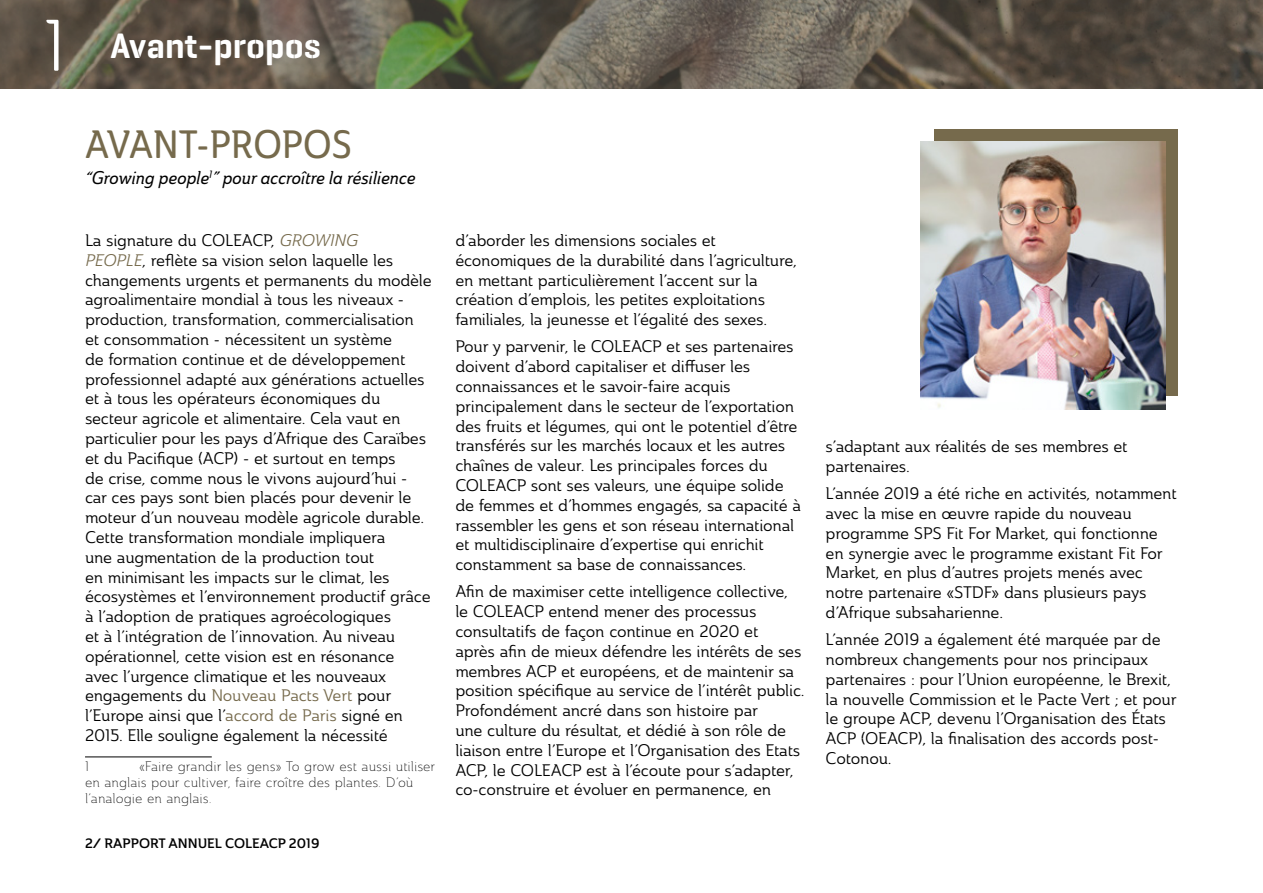
<style>
.page{position:relative;width:1263px;height:893px;background:#fff}
.page>*{position:absolute;margin:0;border:0;box-sizing:border-box;transform-origin:0 0}
._1__Titre{font:39px "Ainslie Con Med";color:#766a4c}
.t1{font:600 36px "Geogrotesque Stencil A";color:#fff}
.chapeau{font:18px "Ainslie Con Med It";color:#000}
.Body{font:16.5px/19.8px "Ainslie Nor Reg";letter-spacing:-.015em;color:#000}
.Body-2{font:13.5px/16.2px "Ainslie Nor Lig";color:#000}
.t2{font:13.5px "Ainslie Nor Dem";color:#000}
.s1{font-family:"Ainslie Nor Boo";font-weight:400;font-size:72px}
.s2{font-family:"Ainslie Nor Reg It";color:#766a4c}
.s3{color:#766a4c}
</style>
<div class="page">
<hr style="left:85px;top:757px;width:127px;height:1px;background:#000">
<div style="left:934px;top:130px;width:244px;height:266px;background:#766a4c"></div>
<img style="left:920px;top:141px;width:245px;height:268px">
<svg style="left:0;top:0;width:1262px;height:89px;background:#605a4c"></svg>
<h2 class="t1" style="left:44px;top:23px;width:278px"><span class="s1">1</span> Avant-propos</h2>
<p class="_1__Titre" style="left:85px;top:120px;width:268px">AVANT-PROPOS</p>
<p class="chapeau" style="left:85px;top:166px;width:332px">“Growing people<sup>1</sup>” pour accroître la résilience</p>
<p class="Body" style="left:85px;top:230px;width:348px">La signature du COLEACP, <span class="s2">GROWING<br>PEOPLE</span>, reflète sa vision selon laquelle les changements urgents et permanents du modèle agroalimentaire mondial à tous les niveaux - production, transformation, commercialisation et consommation - nécessitent un système<br>de formation continue et de développement professionnel adapté aux générations actuelles et à tous les opérateurs économiques du secteur agricole et alimentaire. Cela vaut en particulier pour les pays d’Afrique des Caraïbes et du Pacifique (ACP) - et surtout en temps<br>de crise, comme nous le vivons aujourd’hui - car ces pays sont bien placés pour devenir le moteur d’un nouveau modèle agricole durable.<br>Cette transformation mondiale impliquera<br>une augmentation de la production tout<br>en minimisant les impacts sur le climat, les écosystèmes et l’environnement productif grâce à l’adoption de pratiques agroécologiques<br>et à l’intégration de l’innovation. Au niveau opérationnel, cette vision est en résonance avec l’urgence climatique et les nouveaux engagements du <span class="s3">Nouveau Pacts Vert</span> pour l’Europe ainsi que l’<span class="s3">accord de Paris</span> signé en 2015. Elle souligne également la nécessité</p>
<p class="Body" style="left:455px;top:230px;width:343px">d’aborder les dimensions sociales et économiques de la durabilité dans l’agriculture, en mettant particulièrement l’accent sur la création d’emplois, les petites exploitations familiales, la jeunesse et l’égalité des sexes.</p>
<p class="Body" style="left:455px;top:337px;width:347px">Pour y parvenir, le COLEACP et ses partenaires doivent d’abord capitaliser et diffuser les connaissances et le savoir-faire acquis principalement dans le secteur de l’exportation des fruits et légumes, qui ont le potentiel d’être transférés sur les marchés locaux et les autres chaînes de valeur. Les principales forces du COLEACP sont ses valeurs, une équipe solide de femmes et d’hommes engagés, sa capacité à rassembler les gens et son réseau international et multidisciplinaire d’expertise qui enrichit constamment sa base de connaissances.</p>
<p class="Body" style="left:455px;top:582px;width:351px">Afin de maximiser cette intelligence collective, le COLEACP entend mener des processus consultatifs de façon continue en 2020 et<br>après afin de mieux défendre les intérêts de ses membres ACP et européens, et de maintenir sa position spécifique au service de l’intérêt public.<br>Profondément ancré dans son histoire par<br>une culture du résultat, et dédié à son rôle de liaison entre l’Europe et l’Organisation des Etats ACP, le COLEACP est à l’écoute pour s’adapter, co-construire et évoluer en permanence, en</p>
<p class="Body-2" style="left:85px;top:758px;width:6px">1</p>
<p class="Body-2" style="left:85px;top:758px;width:352px;text-indent:54px">«Faire grandir les gens» To grow est aussi utiliser en anglais pour cultiver, faire croître des plantes. D’où l’analogie en anglais.</p>
<p class="t2" style="left:85px;top:834px;width:236px">2/ RAPPORT ANNUEL COLEACP 2019</p>
<p class="Body" style="left:826px;top:436px;width:303px">s’adaptant aux réalités de ses membres et partenaires.</p>
<p class="Body" style="left:826px;top:483px;width:353px">L’année 2019 a été riche en activités, notamment avec la mise en œuvre rapide du nouveau programme SPS Fit For Market, qui fonctionne en synergie avec le programme existant Fit For Market, en plus d’autres projets menés avec notre partenaire «STDF» dans plusieurs pays d’Afrique subsaharienne.</p>
<p class="Body" style="left:826px;top:629px;width:352px">L’année 2019 a également été marquée par de nombreux changements pour nos principaux partenaires : pour l’Union européenne, le Brexit, la nouvelle Commission et le Pacte Vert ; et pour le groupe ACP, devenu l’Organisation des États ACP (OEACP), la finalisation des accords post-Cotonou.</p>
</div>
